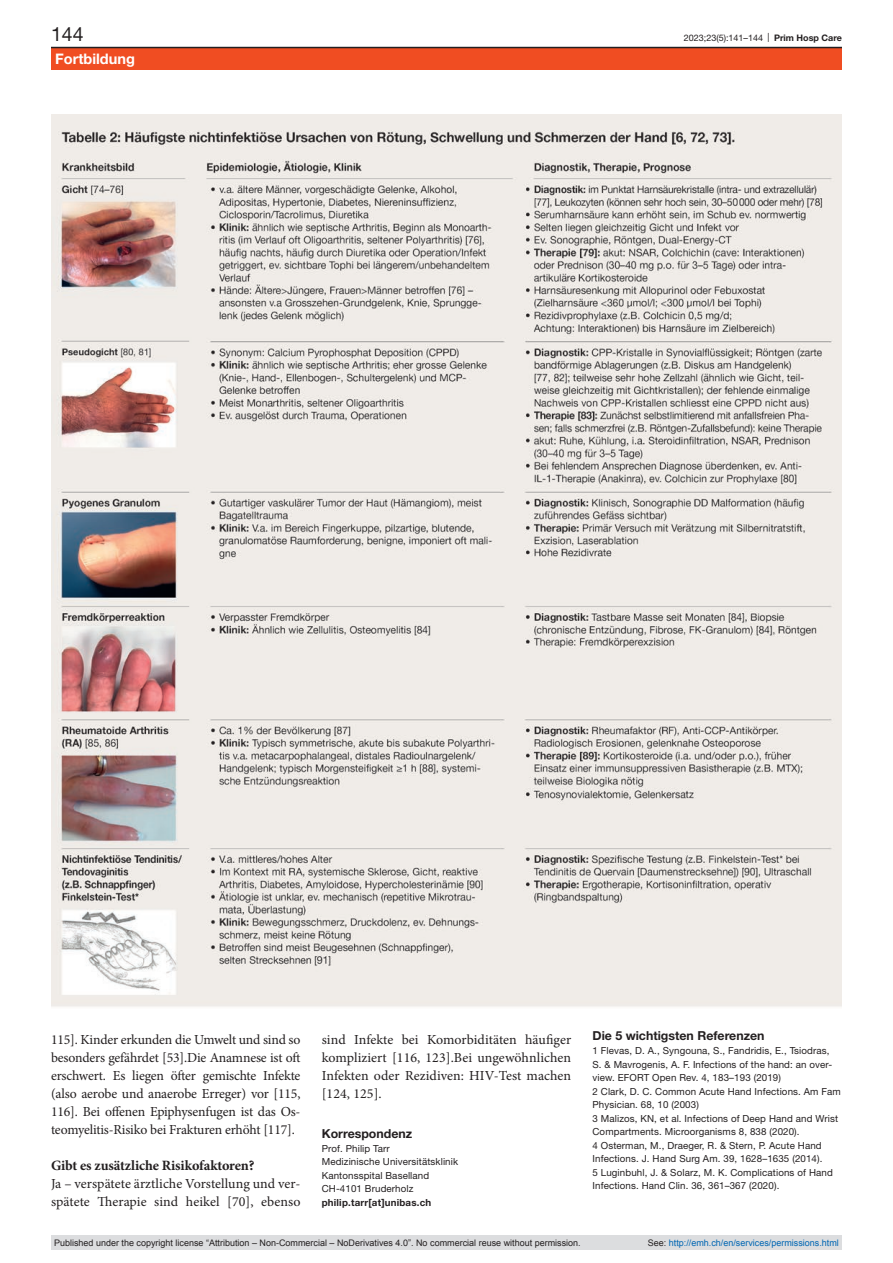
<style>
.page{position:relative;width:893px;height:1263px;background:#fff}
.page>*{position:absolute;margin:0;border:0;box-sizing:border-box;transform-origin:0 0}
.t1{font:19.5px "Helvetica Neue LT Pro";color:#231f20}
.t2{font:700 14.55px "Helvetica Neue LT Pro";color:#fff}
.interview-question{font:700 14.25px "Minion Pro";letter-spacing:-.01em;color:#231f20}
.interview-answer{font:13.8px/18px "Minion Pro";color:#231f20;text-align:justify}
.online-ref-head{font:700 12.3px "Helvetica Neue LT Pro";color:#231f20}
.correspondence-head{font:700 12.3px "Helvetica Neue LT Pro";color:#231f20}
.online-ref-list{font:9.75px/13.5px "Helvetica Neue LT Pro";letter-spacing:.01em;color:#231f20}
.correspondence{font:9.75px "Helvetica Neue LT Pro";letter-spacing:.01em;color:#231f20}
.correspondence-e-mai{font:700 9.75px "Helvetica Neue LT Pro";letter-spacing:.02em;color:#231f20}
.t3{font:9px "Arial";color:#231f20}
.t4{font:9px "Arial";color:#0066b3}
.t5{font:9px "Helvetica Neue LT Pro";color:#231f20}
.s1{font-weight:700}
.s2{color:#231f20}
</style>
<div class="page">
<div style="left:51px;top:47px;width:791px;height:23px;background:#f04d22"></div>
<hr style="left:51px;top:47px;width:791px;height:1px;background:#231f20">
<img style="left:51px;top:115px;width:791px;height:892px">
<div style="left:51px;top:1235px;width:791px;height:15px;background:#dcdddf"></div>
<h1 class="t1" style="left:51px;top:22px;width:34px">144</h1>
<p class="t5" style="left:684px;top:32px;width:160px">2023;23(5):141–144 | <span class="s1">Prim Hosp Care</span></p>
<h2 class="t2" style="left:55px;top:49px;width:81px">Fortbildung</h2>
<p class="interview-answer" style="left:51px;top:1031px;width:251px">115]. Kinder erkunden die Umwelt und sind so besonders gefährdet [53].Die Anamnese ist oft erschwert. Es liegen öfter gemischte Infekte (also aerobe und anaerobe Erreger) vor [115, 116]. Bei offenen Epiphysenfugen ist das Os&shy;teomyelitis-Risiko bei Frakturen erhöht [117].</p>
<p class="interview-question" style="left:51px;top:1155px;width:205px">Gibt es zusätzliche Risikofaktoren?</p>
<p class="interview-answer" style="left:51px;top:1175px;width:251px">Ja – verspätete ärztliche Vorstellung und ver&shy;spätete Therapie sind heikel [70], ebenso</p>
<p class="interview-answer" style="left:322px;top:1031px;width:251px">sind Infekte bei Komorbiditäten häufiger kompliziert [116, 123].Bei ungewöhnlichen Infekten oder Rezidiven: HIV-Test machen [124, 125].</p>
<p class="correspondence-head" style="left:322px;top:1126px;width:92px">Korrespondenz</p>
<p class="correspondence" style="left:322px;top:1142px;width:70px">Prof. Philip Tarr</p>
<p class="correspondence" style="left:322px;top:1155px;width:138px">Medizinische Universitätsklinik</p>
<p class="correspondence" style="left:322px;top:1169px;width:109px">Kantonsspital Baselland</p>
<p class="correspondence" style="left:322px;top:1182px;width:93px">CH-4101 Bruderholz</p>
<p class="correspondence-e-mai" style="left:322px;top:1196px;width:111px">philip.tarr[at]unibas.ch</p>
<p class="online-ref-head" style="left:592px;top:1028px;width:174px">Die 5 wichtigsten Referenzen</p>
<p class="online-ref-list" style="left:592px;top:1043px;width:241px">1 Flevas, D. A., Syngouna, S., Fandridis, E., Tsiodras,<br>S. &amp; Mavrogenis, A. F. Infections of the hand: an over&shy;view. EFORT Open Rev. 4, 183–193 (2019)</p>
<p class="online-ref-list" style="left:592px;top:1084px;width:250px">2 Clark, D. C. Common Acute Hand Infections. Am Fam<br>Physician. 68, 10 (2003)</p>
<p class="online-ref-list" style="left:592px;top:1111px;width:247px">3 Malizos, KN, et al. Infections of Deep Hand and Wrist<br>Compartments. Microorganisms 8, 838 (2020).</p>
<p class="online-ref-list" style="left:592px;top:1138px;width:231px">4 Osterman, M., Draeger, R. &amp; Stern, P. Acute Hand<br>Infections. J. Hand Surg Am. 39, 1628–1635 (2014).</p>
<p class="online-ref-list" style="left:592px;top:1165px;width:242px">5 Luginbuhl, J. &amp; Solarz, M. K. Complications of Hand<br>Infections. Hand Clin. 36, 361–367 (2020).</p>
<p class="t3" style="left:54px;top:1237px;width:528px">Published under the copyright license “Attribution – Non-Commercial – NoDerivatives 4.0”. No commercial reuse without permission.</p>
<p class="t4" style="left:648px;top:1237px;width:193px"><span class="s2">See:</span> http://emh.ch/en/services/permissions.html</p>
</div>
